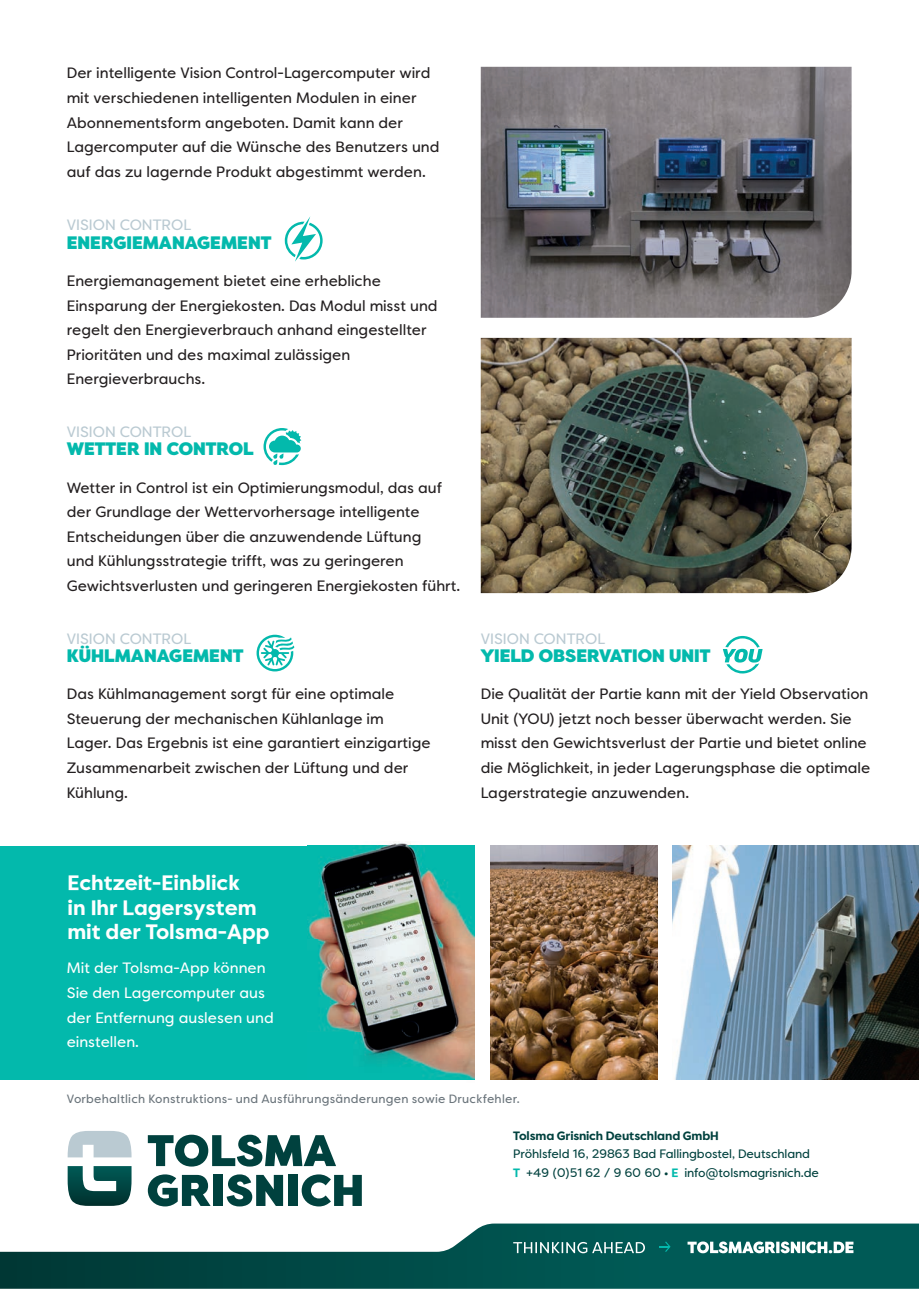
<style>
.page{position:relative;width:919px;height:1289px;background:#fff}
.page>*{position:absolute;margin:0;border:0;box-sizing:border-box;transform-origin:0 0}
.t1{font:700 21px/24.6px "Tolsma Grisnich";color:#fff}
.t2{font:900 18px "Tolsma Grisnich";color:#03b9ac}
.t3{font:15px/24.6px "Tolsma Grisnich";color:#231f20}
.t4{font:15px/24.6px "Tolsma Grisnich";color:#fff}
.t5{font:15px "Tolsma Grisnich";color:#bacad2}
.t6{font:12.15px/18.3px "Tolsma Grisnich";letter-spacing:-.01em;color:#00413e}
.t7{font:700 12.15px "Tolsma Grisnich";letter-spacing:-.01em;color:#00413e}
.t8{font:12px "Tolsma Grisnich";letter-spacing:.02em;color:#6a747b}
.s1{font-weight:700;color:#03b9ac}
</style>
<div class="page">
<div style="left:0;top:845px;width:474px;height:234px;background:#03b9ac"></div>
<svg style="left:0;top:1223px;width:918px;height:65px"></svg>
<svg style="left:68px;top:1166px;width:63px;height:39px"></svg>
<svg style="left:68px;top:1131px;width:63px;height:26px;background:#c4d1d8"></svg>
<svg style="left:148px;top:1134px;width:188px;height:32px"></svg>
<svg style="left:148px;top:1174px;width:62px;height:32px"></svg>
<div style="left:214px;top:1174px;width:9px;height:31px;background:#00413e"></div>
<svg style="left:226px;top:1174px;width:57px;height:32px"></svg>
<div style="left:288px;top:1174px;width:10px;height:31px;background:#00413e"></div>
<svg style="left:301px;top:1174px;width:61px;height:32px"></svg>
<img style="left:480px;top:67px;width:371px;height:251px">
<img style="left:480px;top:338px;width:371px;height:255px">
<img style="left:672px;top:845px;width:246px;height:234px">
<img style="left:490px;top:845px;width:167px;height:234px">
<img style="left:307px;top:841px;width:167px;height:239px">
<svg style="left:285px;top:216px;width:37px;height:46px"></svg>
<svg style="left:263px;top:428px;width:38px;height:37px"></svg>
<svg style="left:722px;top:636px;width:40px;height:37px"></svg>
<svg style="left:256px;top:634px;width:38px;height:37px"></svg>
<svg style="left:659px;top:1241px;width:11px;height:10px"></svg>
<svg style="left:513px;top:1241px;width:132px;height:12px;background:#4c8986"></svg>
<svg style="left:687px;top:1241px;width:166px;height:12px"></svg>
<p class="t3" style="left:67px;top:61px;width:374px">Der intelligente Vision Control-Lagercomputer wird mit verschiedenen intelligenten Modulen in einer Abonnementsform angeboten. Damit kann der Lagercomputer auf die Wünsche des Benutzers und auf das zu lagernde Produkt abgestimmt werden.</p>
<p class="t5" style="left:67px;top:215px;width:126px">VISION CONTROL</p>
<p class="t2" style="left:67px;top:232px;width:206px">ENERGIEMANAGEMENT</p>
<p class="t3" style="left:67px;top:268px;width:372px">Energiemanagement bietet eine erhebliche Einsparung der Energiekosten. Das Modul misst und regelt den Energieverbrauch anhand eingestellter Prioritäten und des maximal zulässigen Energieverbrauchs.</p>
<p class="t5" style="left:67px;top:423px;width:126px">VISION CONTROL</p>
<p class="t2" style="left:67px;top:438px;width:188px">WETTER IN CONTROL</p>
<p class="t3" style="left:67px;top:475px;width:395px">Wetter in Control ist ein Optimierungsmodul, das auf der Grundlage der Wettervorhersage intelligente Entscheidungen über die anzuwendende Lüftung<br>und Kühlungsstrategie trifft, was zu geringeren Gewichtsverlusten und geringeren Energiekosten führt.</p>
<p class="t5" style="left:67px;top:629px;width:126px">VISION CONTROL</p>
<p class="t2" style="left:67px;top:645px;width:178px">KÜHLMANAGEMENT</p>
<p class="t3" style="left:67px;top:681px;width:365px">Das Kühlmanagement sorgt für eine optimale Steuerung der mechanischen Kühlanlage im Lager. Das Ergebnis ist eine garantiert einzigartige Zusammenarbeit zwischen der Lüftung und der Kühlung.</p>
<p class="t5" style="left:480px;top:629px;width:126px">VISION CONTROL</p>
<p class="t2" style="left:480px;top:645px;width:231px">YIELD OBSERVATION UNIT</p>
<p class="t3" style="left:480px;top:681px;width:391px">Die Qualität der Partie kann mit der Yield Observation Unit (YOU) jetzt noch besser überwacht werden. Sie misst den Gewichtsverlust der Partie und bietet online die Möglichkeit, in jeder Lagerungsphase die optimale Lagerstrategie anzuwenden.</p>
<h1 class="t1" style="left:68px;top:871px;width:203px">Echtzeit-Einblick<br>in Ihr Lagersystem mit der Tolsma-App</h1>
<p class="t4" style="left:67px;top:955px;width:208px">Mit der Tolsma-App können<br>Sie den Lagercomputer aus der Entfernung auslesen und einstellen.</p>
<p class="t8" style="left:67px;top:1091px;width:454px">Vorbehaltlich Konstruktions- und Ausführungsänderungen sowie Druckfehler.</p>
<p class="t7" style="left:513px;top:1129px;width:207px">Tolsma Grisnich Deutschland GmbH</p>
<p class="t6" style="left:513px;top:1144px;width:307px">Pröhlsfeld 16, 29863 Bad Fallingbostel, Deutschland<br><span class="s1">T</span> +49 (0)51 62 / 9 60 60 • <span class="s1">E</span> info@tolsmagrisnich.de</p>
</div>
